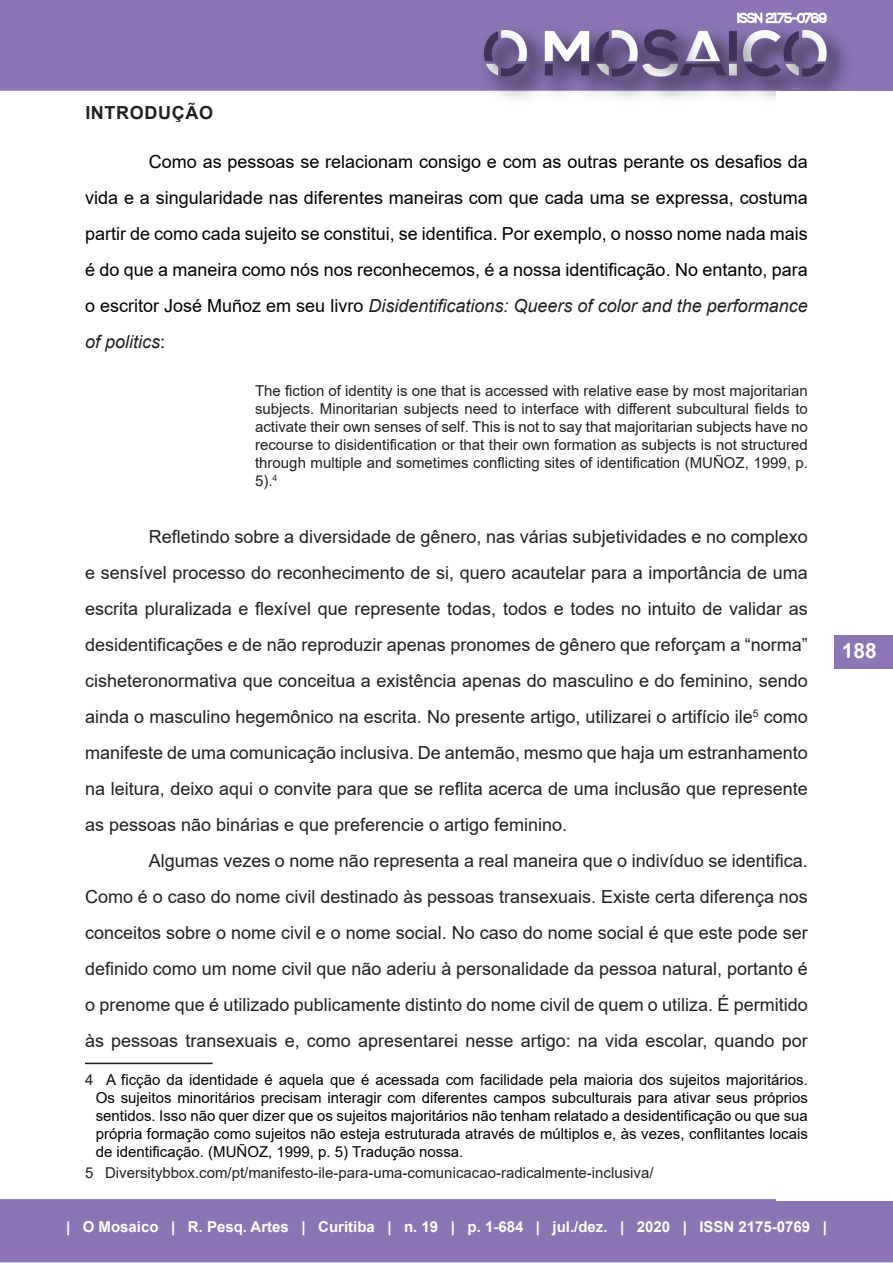
<style>
.page{position:relative;width:893px;height:1263px;background:#fff}
.page>*{position:absolute;margin:0;border:0;box-sizing:border-box;transform-origin:0 0}
.t1{font:700 21px "Arial";color:#fff}
.Corpo{font:18px/36px "Arial";color:#231f20;text-align:justify}
.Corpo-2{font:18px/36px "Arial";color:#000;text-align:justify}
.Título_2{font:700 18px "Arial";letter-spacing:.035em;color:#231f20}
.nota_rodape{font:15px/18px "Arial";color:#000;text-align:justify}
.citação{font:15px/18px "Arial";color:#231f20;text-align:justify}
.nota_rodape-2{font:15px "Arial";color:#231f20}
.t2{font:700 15px "Arial";color:#fff}
.s1{font-style:italic;color:#231f20}
.s2{color:#231f20}
</style>
<div class="page">
<img style="left:0;top:0;width:893px;height:1263px">
<div style="left:777px;top:92px;width:116px;height:1109px;background:#fff"></div>
<div style="left:834px;top:635px;width:59px;height:33px;background:#8d76b5"></div>
<hr style="left:85px;top:1063px;width:128px;height:1px;background:#231f20">
<div style="left:85px;top:1074px;width:723px;height:86px;background:#fff"></div>
<p class="Título_2" style="left:85px;top:100px;width:129px">INTRODUÇÃO</p>
<p class="Corpo-2" style="left:85px;top:144px;width:724px;text-indent:64px">Como as pessoas se relacionam consigo e com as outras perante os desafios da vida e a singularidade nas diferentes maneiras com que cada uma se expressa, costuma partir de como cada sujeito se constitui, se identifica. Por exemplo, o nosso nome nada mais é do que a maneira como nós nos reconhecemos, é a nossa identificação. No entanto, para o escritor José Muñoz em seu livro <span class="s1">Disidentifications: Queers of color and the performance of politics</span>:</p>
<p class="citação" style="left:255px;top:382px;width:554px">The fiction of identity is one that is accessed with relative ease by most majoritarian subjects. Minoritarian subjects need to interface with different subcultural fields to activate their own senses of self. This is not to say that majoritarian subjects have no recourse to disidentification or that their own formation as subjects is not structured through multiple and sometimes conflicting sites of identification (MUÑOZ, 1999, p.<br>5).<sup>4</sup></p>
<p class="Corpo" style="left:85px;top:519px;width:724px;text-indent:64px">Refletindo sobre a diversidade de gênero, nas várias subjetividades e no complexo e sensível processo do reconhecimento de si, quero acautelar para a importância de uma escrita pluralizada e flexível que represente todas, todos e todes no intuito de validar as desidentificações e de não reproduzir apenas pronomes de gênero que reforçam a “norma” cisheteronormativa que conceitua a existência apenas do masculino e do feminino, sendo ainda o masculino hegemônico na escrita. No presente artigo, utilizarei o artifício ile<sup>5</sup> como manifeste de uma comunicação inclusiva. De antemão, mesmo que haja um estranhamento na leitura, deixo aqui o convite para que se reflita acerca de uma inclusão que represente as pessoas não binárias e que preferencie o artigo feminino.</p>
<p class="Corpo" style="left:85px;top:843px;width:724px;text-indent:64px">Algumas vezes o nome não representa a real maneira que o indivíduo se identifica.<br>Como é o caso do nome civil destinado às pessoas transexuais. Existe certa diferença nos conceitos sobre o nome civil e o nome social. No caso do nome social é que este pode ser definido como um nome civil que não aderiu à personalidade da pessoa natural, portanto é o prenome que é utilizado publicamente distinto do nome civil de quem o utiliza. É permitido às pessoas transexuais e, como apresentarei nesse artigo: na vida escolar, quando por</p>
<p class="nota_rodape" style="left:96px;top:1070px;width:714px;text-indent:-11px"><span class="s2">4</span> A ficção da identidade é aquela que é acessada com facilidade pela maioria dos sujeitos majoritários.<br>Os sujeitos minoritários precisam interagir com diferentes campos subculturais para ativar seus próprios sentidos. Isso não quer dizer que os sujeitos majoritários não tenham relatado a desidentificação ou que sua própria formação como sujeitos não esteja estruturada através de múltiplos e, às vezes, conflitantes locais de identificação. (MUÑOZ, 1999, p. 5) Tradução nossa.</p>
<p class="nota_rodape-2" style="left:85px;top:1162px;width:570px">5 Diversitybbox.com/pt/manifesto-ile-para-uma-comunicacao-radicalmente-inclusiva/</p>
<p class="t2" style="left:66px;top:1216px;width:762px">| O Mosaico | R. Pesq. Artes | Curitiba | n. 19 | p. 1-684 | jul./dez. | 2020 | ISSN 2175-0769 |</p>
<p class="t1" style="left:842px;top:636px;width:37px">188</p>
</div>
